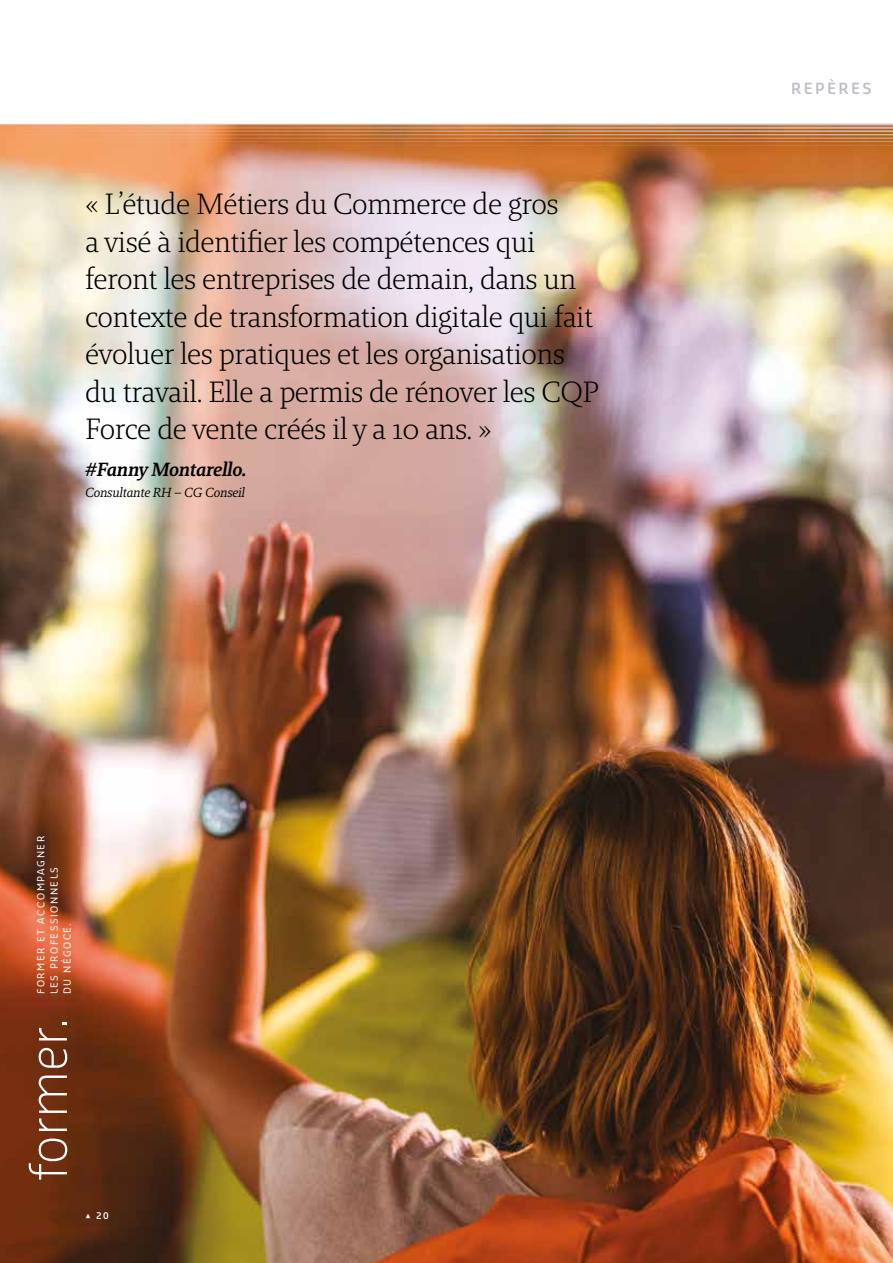
<style>
.page{position:relative;width:893px;height:1263px;background:#fff}
.page>*{position:absolute;margin:0;border:0;box-sizing:border-box;transform-origin:0 0}
.t1{font:300 50.85px "Sansa Pro";color:#fff}
.t2{font:300 30px/37.5px "Brando";letter-spacing:-.02em;color:#000}
.t3{font:italic 600 19.5px "Brando";letter-spacing:-.02em;color:#000}
.t4{font:600 15px "Sansa Pro";letter-spacing:.16em;color:#bebdc5}
.t5{font:italic 13.5px "Brando";letter-spacing:-.02em;color:#000}
.t6{font:9.6px/13.2px "Sansa Pro";letter-spacing:.16em;color:#fff}
.t7{font:600 9px "Sansa Pro";color:#fff}
</style>
<div class="page">
<img style="left:0;top:173px;width:893px;height:1090px">
<svg style="left:0;top:123px;width:893px;height:50px;background:#d18653"></svg>
<svg style="left:86px;top:1214px;width:4px;height:4px"></svg>
<p class="t2" style="left:85px;top:185px;width:516px">« L’étude Métiers du Commerce de gros<br>a visé à identifier les compétences qui feront les entreprises de demain, dans un contexte de transformation digitale qui fait évoluer les pratiques et les organisations du travail. Elle a permis de rénover les CQP Force de vente créés il y a 10 ans. »</p>
<p class="t3" style="left:85px;top:456px;width:163px">#Fanny Montarello.</p>
<p class="t5" style="left:85px;top:483px;width:162px">Consultante RH – CG Conseil</p>
<p class="t6" style="left:34px;top:994px;width:160px;rotate:-90deg">FORMER ET ACCOMPAGNER<br>LES PROFESSIONNELS<br>DU NÉGOCE.</p>
<h1 class="t1" style="left:14px;top:1181px;width:166px;rotate:-90deg">former.</h1>
<p class="t7" style="left:96px;top:1210px;width:14px">20</p>
<p class="t4" style="left:791px;top:78px;width:82px">REPÈRES</p>
</div>
